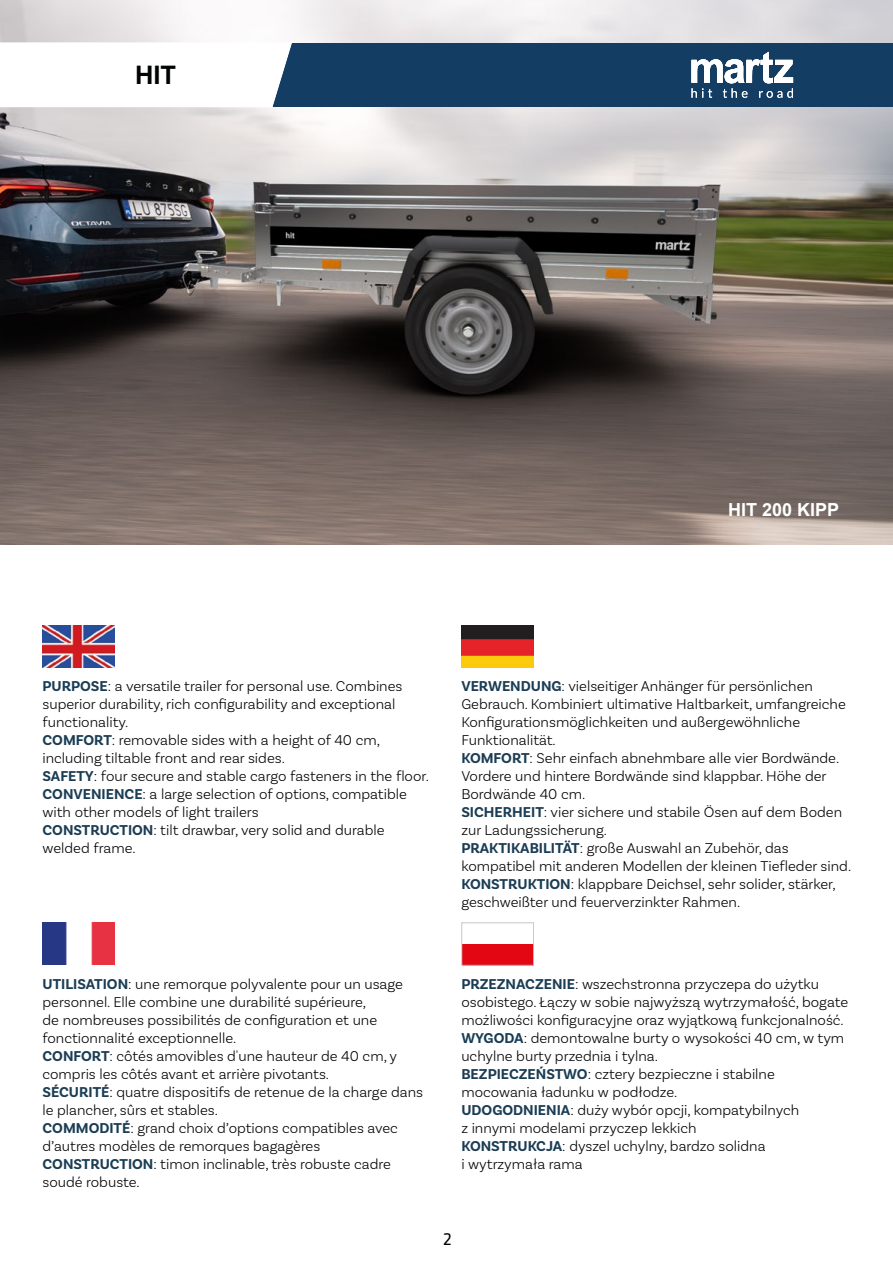
<style>
.page{position:relative;width:893px;height:1263px;background:#fff}
.page>*{position:absolute;margin:0;border:0;box-sizing:border-box;transform-origin:0 0}
.t1{font:700 25.5px "Arial";color:#010202}
.t2{font:700 18px "Arial";color:#fff}
.t3{font:18px "Klavika Basic";color:#000}
.t4{font:300 15px/18px "Basic Sans";color:#000}
.s1{font-weight:700;color:#1b3d54}
</style>
<div class="page">
<img style="left:0;top:0;width:893px;height:544px">
<div style="left:123px;top:43px;width:770px;height:64px;background:#133d63"></div>
<svg style="left:691px;top:52px;width:102px;height:46px"></svg>
<div style="left:462px;top:944px;width:72px;height:21px;background:#e30613"></div>
<div style="left:461px;top:922px;width:73px;height:44px;border:1px solid #c6c6c6"></div>
<img style="left:43px;top:922px;width:71px;height:43px">
<img style="left:461px;top:625px;width:72px;height:43px">
<img style="left:43px;top:625px;width:71px;height:43px">
<div style="left:0;top:43px;width:292px;height:64px;background:#fff"></div>
<h1 class="t1" style="left:135px;top:58px;width:43px">HIT</h1>
<p class="t2" style="left:728px;top:497px;width:113px">HIT 200 KIPP</p>
<p class="t4" style="left:43px;top:676px;width:388px"><span class="s1">PURPOSE</span>: a versatile trailer for personal use. Combines superior durability, rich configurability and exceptional functionality.<br><span class="s1">COMFORT</span>: removable sides with a height of 40 cm, including tiltable front and rear sides.<br><span class="s1">SAFETY</span>: four secure and stable cargo fasteners in the floor.<br><span class="s1">CONVENIENCE</span>: a large selection of options, compatible with other models of light trailers<br><span class="s1">CONSTRUCTION</span>: tilt drawbar, very solid and durable welded frame.</p>
<p class="t4" style="left:461px;top:676px;width:391px"><span class="s1">VERWENDUNG</span>: vielseitiger Anhänger für persönlichen Gebrauch. Kombiniert ultimative Haltbarkeit, umfangreiche Konfigurationsmöglichkeiten und außergewöhnliche Funktionalität.<br><span class="s1">KOMFORT</span>: Sehr einfach abnehmbare alle vier Bordwände.<br>Vordere und hintere Bordwände sind klappbar. Höhe der Bordwände 40 cm.<br><span class="s1">SICHERHEIT</span>: vier sichere und stabile Ösen auf dem Boden zur Ladungssicherung.<br><span class="s1">PRAKTIKABILITÄT</span>: große Auswahl an Zubehör, das kompatibel mit anderen Modellen der kleinen Tiefleder sind.<br><span class="s1">KONSTRUKTION</span>: klappbare Deichsel, sehr solider, stärker, geschweißter und feuerverzinkter Rahmen.</p>
<p class="t4" style="left:43px;top:975px;width:382px"><span class="s1">UTILISATION</span>: une remorque polyvalente pour un usage personnel. Elle combine une durabilité supérieure,<br>de nombreuses possibilités de configuration et une fonctionnalité exceptionnelle.<br><span class="s1">CONFORT</span>: côtés amovibles d'une hauteur de 40 cm, y compris les côtés avant et arrière pivotants.<br><span class="s1">SÉCURITÉ</span>: quatre dispositifs de retenue de la charge dans le plancher, sûrs et stables.<br><span class="s1">COMMODITÉ</span>: grand choix d’options compatibles avec d’autres modèles de remorques bagagères <span class="s1">CONSTRUCTION</span>: timon inclinable, très robuste cadre soudé robuste.</p>
<p class="t4" style="left:461px;top:975px;width:388px"><span class="s1">PRZEZNACZENIE</span>: wszechstronna przyczepa do użytku osobistego. Łączy w sobie najwyższą wytrzymałość, bogate możliwości konfiguracyjne oraz wyjątkową funkcjonalność.<br><span class="s1">WYGODA</span>: demontowalne burty o wysokości 40 cm, w tym uchylne burty przednia i tylna.<br><span class="s1">BEZPIECZEŃSTWO</span>: cztery bezpieczne i stabilne mocowania ładunku w podłodze.<br><span class="s1">UDOGODNIENIA</span>: duży wybór opcji, kompatybilnych<br>z innymi modelami przyczep lekkich<br><span class="s1">KONSTRUKCJA</span>: dyszel uchylny, bardzo solidna<br>i wytrzymała rama</p>
<p class="t3" style="left:443px;top:1227px;width:10px">2</p>
</div>
